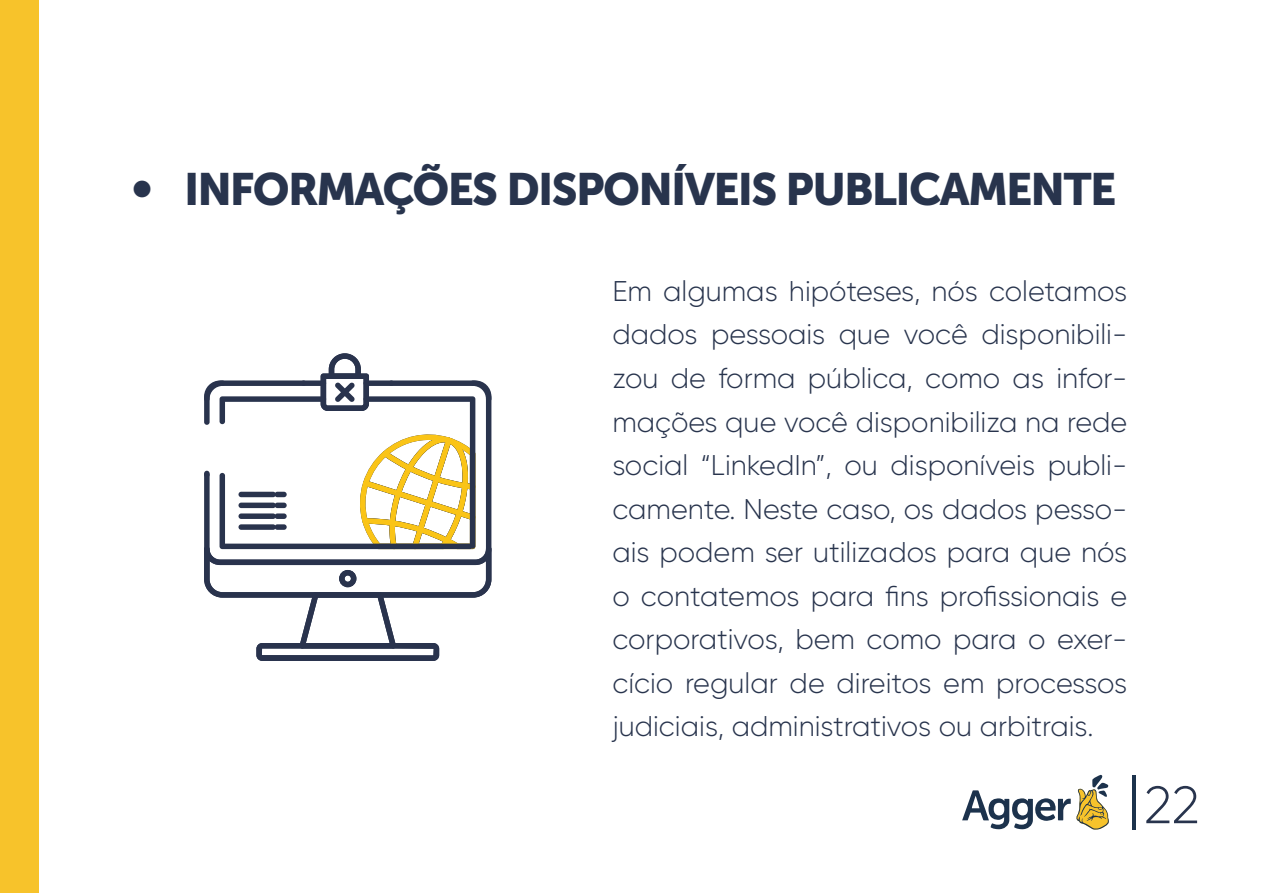
<style>
.page{position:relative;width:1263px;height:893px;background:#fff}
.page>*{position:absolute;margin:0;border:0;box-sizing:border-box;transform-origin:0 0}
.t1{font:300 52.5px "Gilroy";color:#28344d}
.TITULOS_ALEATORIOS{font:45px "Museo Sans Cyrl W03 900";letter-spacing:-.03em;color:#28344d}
.body{font:300 28.5px/43.5px "Gilroy";color:#28344d;text-align:justify}
</style>
<div class="page">
<hr style="left:1132px;top:775px;width:3px;height:54px;background:#1c324c">
<svg style="left:962px;top:775px;width:147px;height:55px"></svg>
<svg style="left:204px;top:353px;width:287px;height:308px"></svg>
<div style="left:0;top:0;width:39px;height:893px;background:#f7c32b"></div>
<p class="TITULOS_ALEATORIOS" style="left:130px;top:164px;width:987px">• INFORMAÇÕES DISPONÍVEIS PUBLICAMENTE</p>
<p class="body" style="left:612px;top:269px;width:516px">Em algumas hipóteses, nós coletamos dados pessoais que você disponibili&shy;zou de forma pública, como as infor&shy;mações que você disponibiliza na rede social “LinkedIn”, ou disponíveis publi&shy;camente. Neste caso, os dados pesso&shy;ais podem ser utilizados para que nós o contatemos para fins profissionais e corporativos, bem como para o exer&shy;cício regular de direitos em processos judiciais, administrativos ou arbitrais.</p>
<h1 class="t1" style="left:1144px;top:773px;width:57px">22</h1>
</div>
